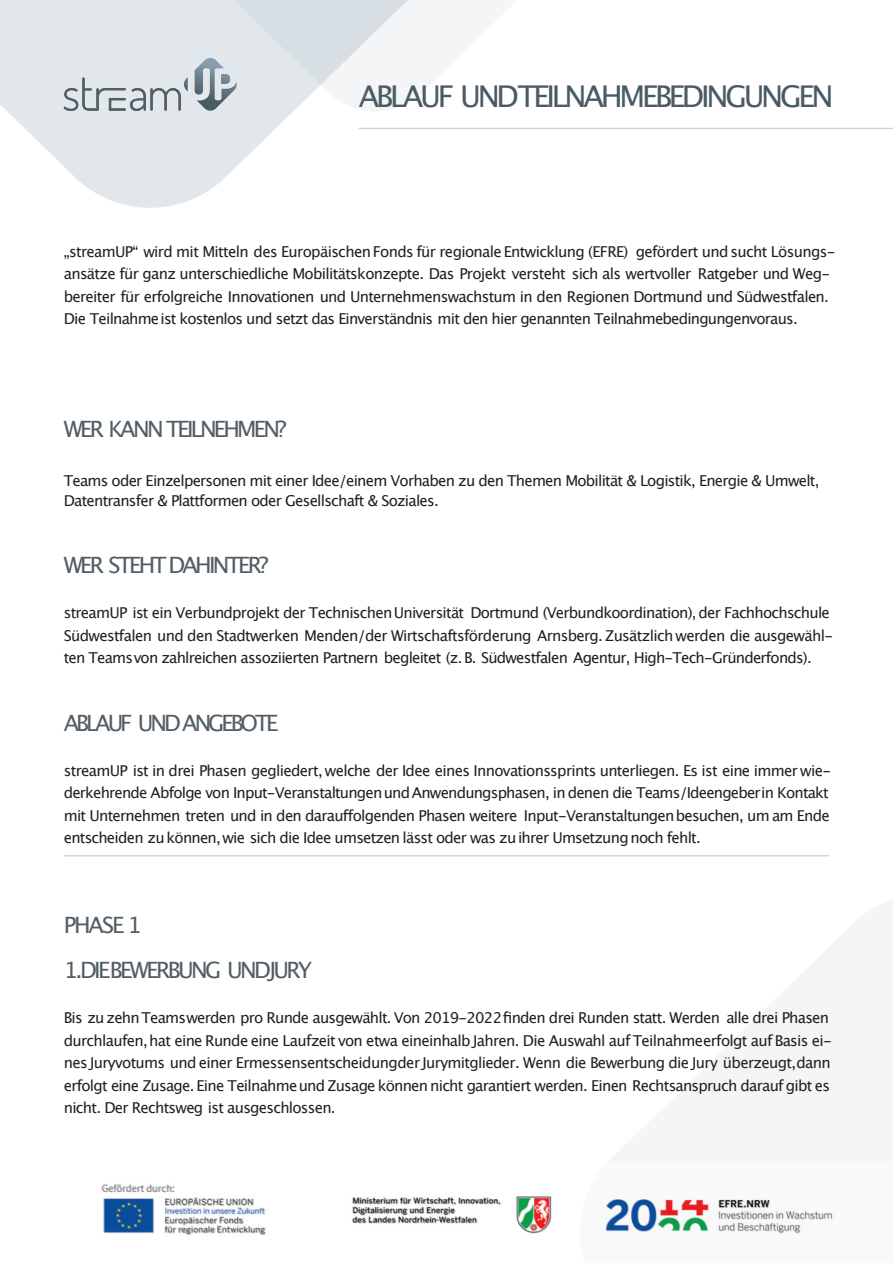
<style>
.page{position:relative;width:893px;height:1263px;background:#fff}
.page>*{position:absolute;margin:0;border:0;box-sizing:border-box;transform-origin:0 0}
.t1{font:30px "Lucida Grande";letter-spacing:-.11em;color:#495b64}
.t2{font:22.5px/45px "Lucida Grande";letter-spacing:-.12em;color:#525e65}
.t3{font:15px/22.5px "Lucida Grande";letter-spacing:-.05em;color:#231f20}
</style>
<div class="page">
<svg style="left:0;top:0;width:509px;height:208px"></svg>
<svg style="left:152px;top:0;width:365px;height:118px"></svg>
<svg style="left:608px;top:899px;width:285px;height:263px;fill:#f3f5f7"></svg>
<img style="left:101px;top:1184px;width:732px;height:51px">
<svg style="left:64px;top:77px;width:124px;height:34px;background:#c1c9cd"></svg>
<svg style="left:195px;top:58px;width:42px;height:54px;background:#afbac1"></svg>
<hr style="left:359px;top:128px;width:534px;height:1px;background:#889eae">
<hr style="left:64px;top:855px;width:765px;height:1px;background:#889eae">
<h1 class="t1" style="left:359px;top:84px;width:476px">ABLAUF UNDTEILNAHMEBEDINGUNGEN</h1>
<p class="t3" style="left:64px;top:241px;width:773px">„streamUP“ wird mit Mitteln des Europäischen Fonds für regionale Entwicklung (EFRE) gefördert und sucht Lösungs&shy;ansätze für ganz unterschiedliche Mobilitätskonzepte. Das Projekt versteht sich als wertvoller Ratgeber und Weg&shy;bereiter für erfolgreiche Innovationen und Unternehmenswachstum in den Regionen Dortmund und Südwestfalen.<br>Die Teilnahmeist kostenlos und setzt das Einverständnis mit den hier genannten Teilnahmebedingungenvoraus.</p>
<h2 class="t2" style="left:64px;top:407px;width:224px">WER KANN TEILNEHMEN?</h2>
<p class="t3" style="left:64px;top:472px;width:757px;line-height:19.5px">Teams oder Einzelpersonen mit einer Idee/einem Vorhaben zu den Themen Mobilität &amp; Logistik, Energie &amp; Umwelt,<br>Datentransfer &amp; Plattformen oder Gesellschaft &amp; Soziales.</p>
<h2 class="t2" style="left:64px;top:544px;width:206px">WER STEHT DAHINTER?</h2>
<p class="t3" style="left:64px;top:602px;width:771px">streamUP ist ein Verbundprojekt der TechnischenUniversität Dortmund (Verbundkoordination), der Fachhochschule<br>Südwestfalen und den Stadtwerken Menden/der Wirtschaftsförderung Arnsberg. Zusätzlich werden die ausgewähl&shy;ten Teamsvon zahlreichen assoziierten Partnern begleitet (z. B. Südwestfalen Agentur, High-Tech-Gründerfonds).</p>
<h2 class="t2" style="left:64px;top:701px;width:216px">ABLAUF UND ANGEBOTE</h2>
<p class="t3" style="left:64px;top:760px;width:769px">streamUP ist in drei Phasen gegliedert, welche der Idee eines Innovationssprints unterliegen. Es ist eine immer wie&shy;derkehrende Abfolge von Input-Veranstaltungenund Anwendungsphasen, in denen die Teams/Ideengeberin Kontakt mit Unternehmen treten und in den darauffolgenden Phasen weitere Input-Veranstaltungenbesuchen, um am Ende entscheiden zu können, wie sich die Idee umsetzen lässt oder was zu ihrer Umsetzung noch fehlt.</p>
<h2 class="t2" style="left:64px;top:904px;width:250px">PHASE 1<br>1.DIEBEWERBUNG UNDJURY</h2>
<p class="t3" style="left:64px;top:1007px;width:770px">Bis zu zehn Teamswerden pro Runde ausgewählt. Von 2019-2022finden drei Runden statt. Werden alle drei Phasen durchlaufen,hat eine Runde eine Laufzeit von etwa eineinhalbJahren. Die Auswahl aufTeilnahmeerfolgt auf Basis ei&shy;nes Juryvotums und einer Ermessensentscheidungder Jurymitglieder. Wenn die Bewerbung die Jury überzeugt,dann erfolgt eine Zusage. Eine Teilnahmeund Zusage können nicht garantiert werden. Einen Rechtsanspruch darauf gibt es nicht. Der Rechtsweg ist ausgeschlossen.</p>
</div>
